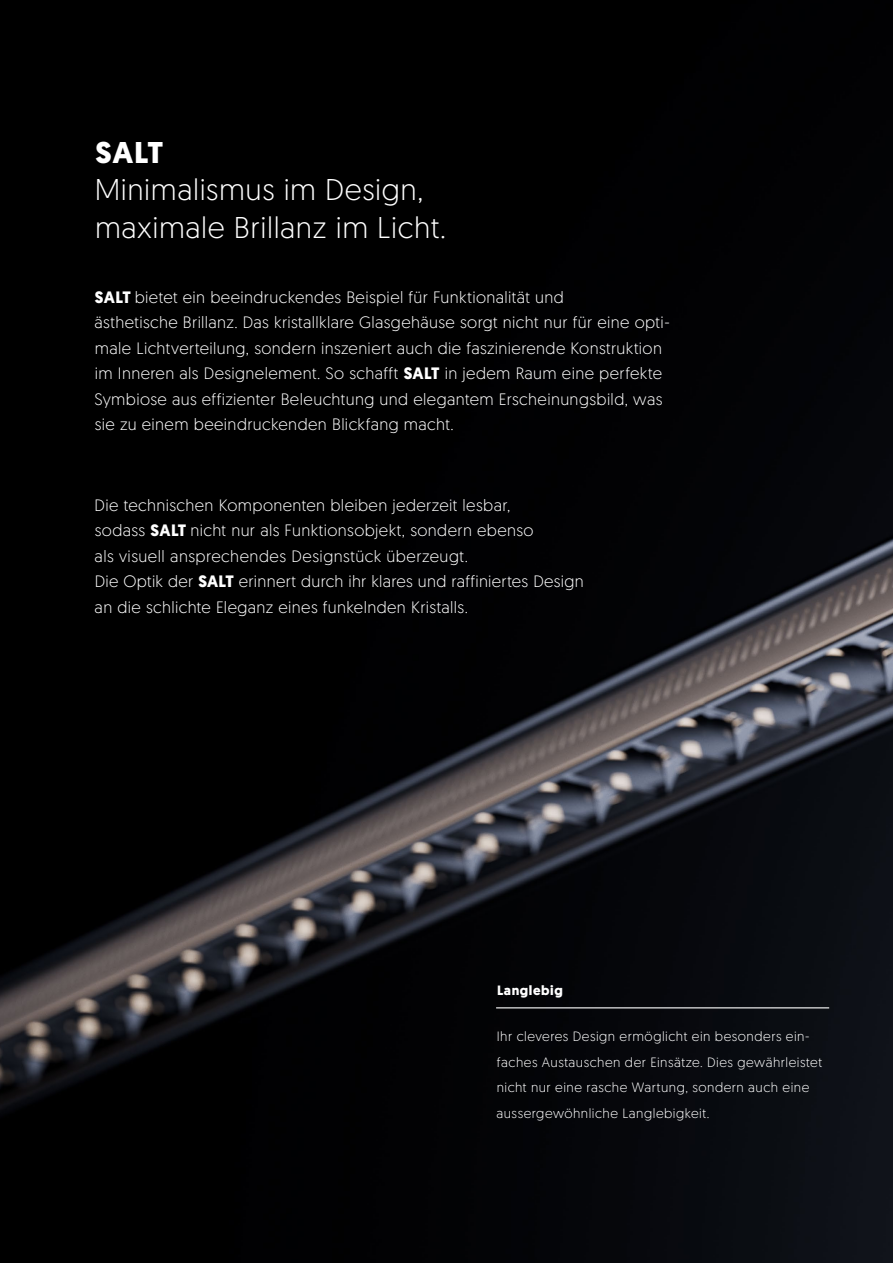
<style>
.page{position:relative;width:893px;height:1263px;background:#fff}
.page>*{position:absolute;margin:0;border:0;box-sizing:border-box;transform-origin:0 0}
.t1{font:300 30px/37.5px "Geomanist";letter-spacing:.02em;color:#fff}
.t2{font:700 30px "Geomanist";color:#fff}
.t3{font:300 16.5px/25.5px "Geomanist";letter-spacing:.025em;color:#fff}
.t4{font:300 13.5px/25.5px "Geomanist";letter-spacing:.035em;color:#fff}
.t5{font:700 13.5px "Geomanist";letter-spacing:.045em;color:#fff}
.s1{font-weight:700}
</style>
<div class="page">
<img style="left:0;top:0;width:893px;height:1263px">
<hr style="left:496px;top:1007px;width:333px;height:1px;background:#fff">
<h1 class="t2" style="left:95px;top:132px;width:69px">SALT</h1>
<h1 class="t1" style="left:95px;top:170px;width:353px">Minimalismus im Design, maximale Brillanz im Licht.</h1>
<p class="t3" style="left:94px;top:283px;width:577px"><span class="s1">SALT</span> bietet ein beeindruckendes Beispiel für Funktionalität und<br>ästhetische Brillanz. Das kristallklare Glasgehäuse sorgt nicht nur für eine opti&shy;male Lichtverteilung, sondern inszeniert auch die faszinierende Konstruktion im Inneren als Designelement. So schafft <span class="s1">SALT</span> in jedem Raum eine perfekte Symbiose aus effizienter Beleuchtung und elegantem Erscheinungsbild, was sie zu einem beeindruckenden Blickfang macht.</p>
<p class="t3" style="left:95px;top:491px;width:491px">Die technischen Komponenten bleiben jederzeit lesbar,<br>sodass <span class="s1">SALT</span> nicht nur als Funktionsobjekt, sondern ebenso<br>als visuell ansprechendes Designstück überzeugt.<br>Die Optik der <span class="s1">SALT</span> erinnert durch ihr klares und raffiniertes Design an die schlichte Eleganz eines funkelnden Kristalls.</p>
<p class="t5" style="left:497px;top:981px;width:67px">Langlebig</p>
<p class="t4" style="left:497px;top:1023px;width:327px">Ihr cleveres Design ermöglicht ein besonders ein&shy;faches Austauschen der Einsätze. Dies gewährleistet nicht nur eine rasche Wartung, sondern auch eine aussergewöhnliche Langlebigkeit.</p>
</div>
